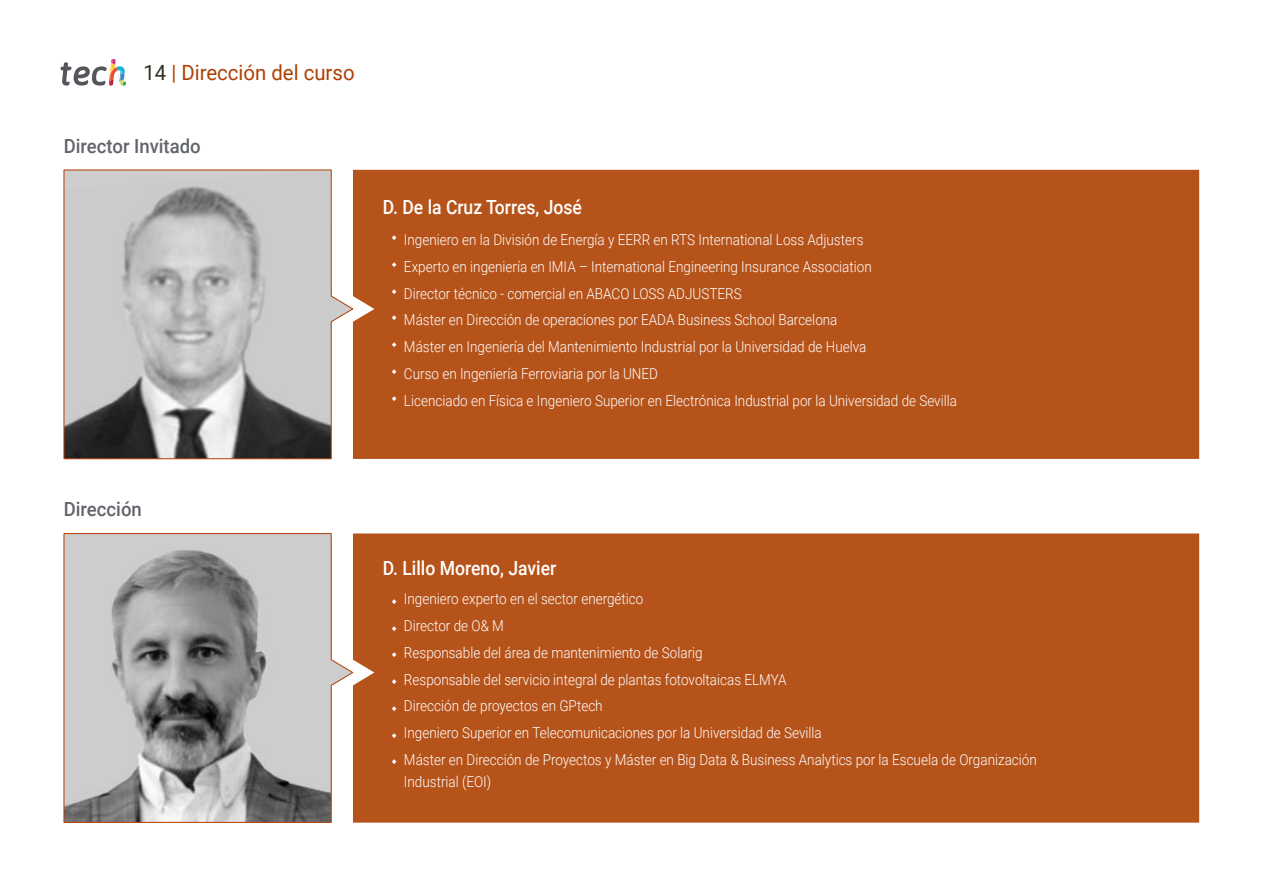
<style>
.page{position:relative;width:1263px;height:893px;background:#fff}
.page>*{position:absolute;margin:0;border:0;box-sizing:border-box;transform-origin:0 0}
.t1{font:21px "Roboto";color:#ae4000}
.t2{font:500 19.5px "Roboto";color:#fff;scale:.9 1}
.t3{font:500 19.5px "Roboto";color:#61646a;scale:.95 1}
.t4{font:300 15px/26.7px "Roboto";color:#fff;scale:.9 1}
.s1{color:#312e20}
</style>
<div class="page">
<svg style="left:61px;top:59px;width:65px;height:27px"></svg>
<div style="left:353px;top:533px;width:846px;height:290px;background:#b6531a"></div>
<div style="left:353px;top:170px;width:846px;height:289px;background:#b6531a"></div>
<svg style="left:64px;top:170px;width:289px;height:289px;background:#b5b4b3"></svg>
<svg style="left:64px;top:533px;width:289px;height:290px;background:#b0afae"></svg>
<svg style="left:392px;top:235px;width:5px;height:5px"></svg>
<svg style="left:392px;top:262px;width:5px;height:5px"></svg>
<svg style="left:392px;top:289px;width:5px;height:5px"></svg>
<svg style="left:392px;top:316px;width:5px;height:5px"></svg>
<svg style="left:392px;top:342px;width:5px;height:5px"></svg>
<svg style="left:392px;top:369px;width:5px;height:5px"></svg>
<svg style="left:392px;top:396px;width:5px;height:5px"></svg>
<svg style="left:392px;top:599px;width:5px;height:5px"></svg>
<svg style="left:392px;top:626px;width:5px;height:5px"></svg>
<svg style="left:392px;top:652px;width:5px;height:5px"></svg>
<svg style="left:392px;top:679px;width:5px;height:5px"></svg>
<svg style="left:392px;top:706px;width:5px;height:5px"></svg>
<svg style="left:392px;top:733px;width:5px;height:5px"></svg>
<svg style="left:392px;top:759px;width:5px;height:5px"></svg>
<h1 class="t1" style="left:144px;top:57px;width:213px"><span class="s1">14</span> | Dirección del curso</h1>
<h2 class="t3" style="left:64px;top:132px;width:146px">Director Invitado</h2>
<h2 class="t2" style="left:383px;top:194px;width:223px">D. De la Cruz Torres, José</h2>
<p class="t4" style="left:404px;top:226px;width:616px">Ingeniero en la División de Energía y EERR en RTS International Loss Adjusters<br>Experto en ingeniería en IMIA – International Engineering Insurance Association<br>Director técnico - comercial en ABACO LOSS ADJUSTERS<br>Máster en Dirección de operaciones por EADA Business School Barcelona<br>Máster en Ingeniería del Mantenimiento Industrial por la Universidad de Huelva<br>Curso en Ingeniería Ferroviaria por la UNED<br>Licenciado en Física e Ingeniero Superior en Electrónica Industrial por la Universidad de Sevilla</p>
<h2 class="t3" style="left:64px;top:495px;width:84px">Dirección</h2>
<h2 class="t2" style="left:383px;top:554px;width:194px">D. Lillo Moreno, Javier</h2>
<p class="t4" style="left:404px;top:585px;width:705px">Ingeniero experto en el sector energético<br>Director de O&amp; M<br>Responsable del área de mantenimiento de Solarig<br>Responsable del servicio integral de plantas fotovoltaicas ELMYA<br>Dirección de proyectos en GPtech<br>Ingeniero Superior en Telecomunicaciones por la Universidad de Sevilla<br>Máster en Dirección de Proyectos y Máster en Big Data &amp; Business Analytics por la Escuela de Organización</p>
<p class="t4" style="left:404px;top:768px;width:99px">Industrial (EOI)</p>
</div>
